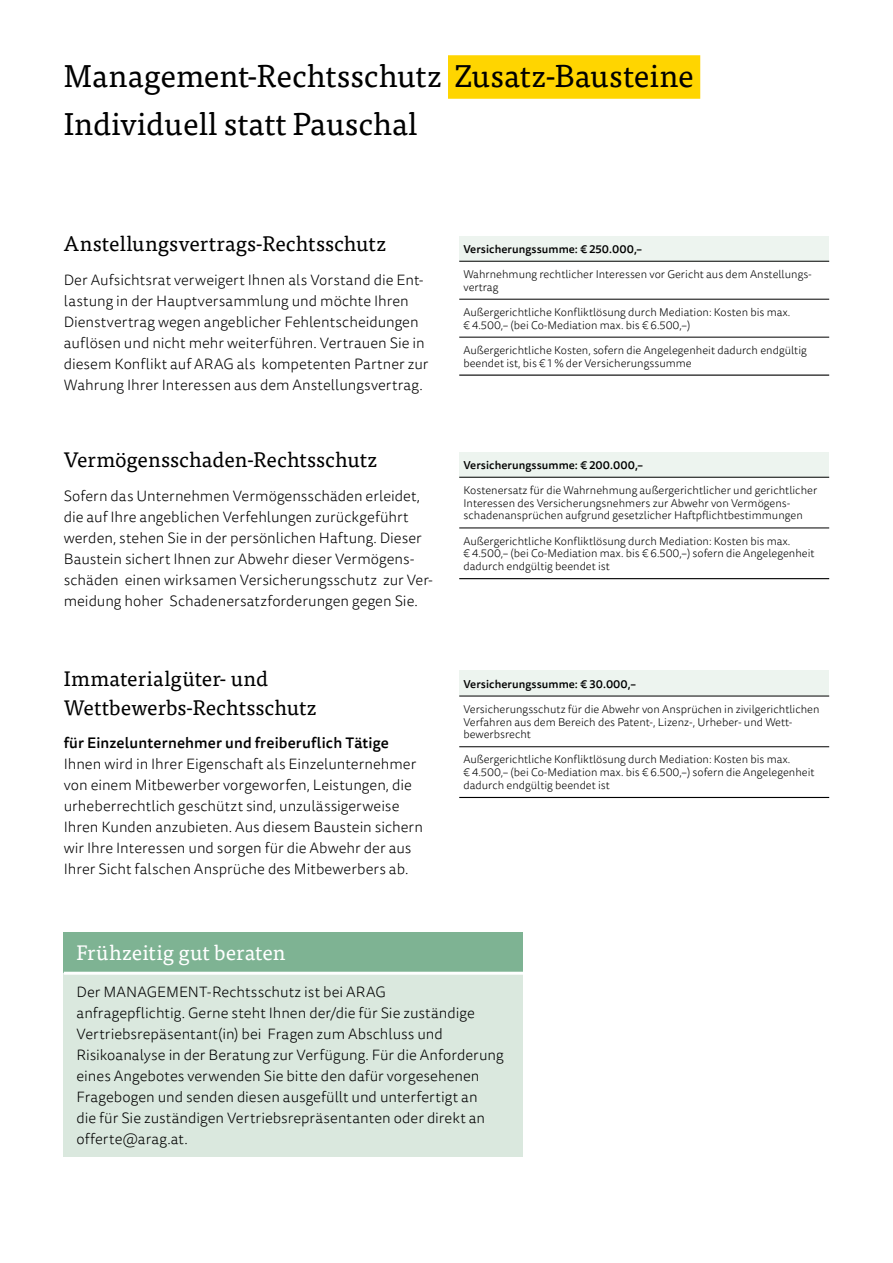
<style>
.page{position:relative;width:893px;height:1263px;background:#fff}
.page>*{position:absolute;margin:0;border:0;box-sizing:border-box;transform-origin:0 0}
.t1{font:31.5px/48px "Tisa OT";color:#000}
.t2{font:21px/28.5px "Tisa OT";color:#000}
.t3{font:21px "Tisa OT";color:#fff}
.t4{font:300 15px/21px "Tisa Sans OT";color:#000}
.t5{font:500 15px "Tisa Sans OT";letter-spacing:.01em;color:#000}
.t6{font:300 11.25px/12.8px "Tisa Sans OT";color:#000}
.t7{font:500 11.25px "Tisa Sans OT";letter-spacing:.005em;color:#000}
</style>
<div class="page">
<div style="left:448px;top:55px;width:252px;height:44px;background:#ffd500"></div>
<div style="left:459px;top:236px;width:370px;height:25px;background:#edf4ef"></div>
<hr style="left:459px;top:261px;width:370px;height:1px;background:#000">
<hr style="left:459px;top:299px;width:370px;height:1px;background:#000">
<hr style="left:459px;top:337px;width:370px;height:1px;background:#000">
<hr style="left:459px;top:375px;width:370px;height:1px;background:#000">
<div style="left:459px;top:671px;width:370px;height:25px;background:#edf4ef"></div>
<hr style="left:459px;top:696px;width:370px;height:1px;background:#000">
<hr style="left:459px;top:746px;width:370px;height:1px;background:#000">
<hr style="left:459px;top:797px;width:370px;height:1px;background:#000">
<div style="left:459px;top:452px;width:370px;height:25px;background:#edf4ef"></div>
<hr style="left:459px;top:477px;width:370px;height:1px;background:#000">
<hr style="left:459px;top:528px;width:370px;height:1px;background:#000">
<hr style="left:459px;top:578px;width:370px;height:1px;background:#000">
<div style="left:64px;top:932px;width:459px;height:41px;background:#7eb393"></div>
<div style="left:64px;top:973px;width:459px;height:184px;background:#dae8de"></div>
<hr style="left:64px;top:972px;width:459px;height:3px;background:#fff">
<h1 class="t1" style="left:64px;top:52px;width:631px">Management-Rechtsschutz Zusatz-Bausteine<br>Individuell statt Pauschal</h1>
<h2 class="t2" style="left:64px;top:230px;width:324px">Anstellungsvertrags-Rechtsschutz</h2>
<p class="t4" style="left:64px;top:270px;width:366px">Der Aufsichtsrat verweigert Ihnen als Vorstand die Ent&shy;lastung in der Hauptversammlung und möchte Ihren Dienstvertrag wegen angeblicher Fehlentscheidungen auflösen und nicht mehr weiterführen. Vertrauen Sie in diesem Konflikt auf ARAG als kompetenten Partner zur Wahrung Ihrer Interessen aus dem Anstellungsvertrag.</p>
<h2 class="t2" style="left:64px;top:446px;width:315px">Vermögensschaden-Rechtsschutz</h2>
<p class="t4" style="left:64px;top:486px;width:371px">Sofern das Unternehmen Vermögensschäden erleidet, die auf Ihre angeblichen Verfehlungen zurückgeführt werden, stehen Sie in der persönlichen Haftung. Dieser Baustein sichert Ihnen zur Abwehr dieser Vermögens&shy;schäden einen wirksamen Versicherungsschutz zur Ver&shy;meidung hoher Schadenersatzforderungen gegen Sie.</p>
<h2 class="t2" style="left:64px;top:665px;width:254px">Immaterialgüter- und<br>Wettbewerbs-Rechtsschutz</h2>
<p class="t5" style="left:64px;top:734px;width:327px">für Einzelunternehmer und freiberuflich Tätige</p>
<p class="t4" style="left:64px;top:755px;width:361px">Ihnen wird in Ihrer Eigenschaft als Einzelunternehmer von einem Mitbewerber vorgeworfen, Leistungen, die urheberrechtlich geschützt sind, unzulässigerweise Ihren Kunden anzubieten. Aus diesem Baustein sichern wir Ihre Interessen und sorgen für die Abwehr der aus Ihrer Sicht falschen Ansprüche des Mitbewerbers ab.</p>
<p class="t7" style="left:463px;top:242px;width:180px">Versicherungssumme: € 250.000,–</p>
<p class="t6" style="left:463px;top:268px;width:350px">Wahrnehmung rechtlicher Interessen vor Gericht aus dem Anstellungs&shy;vertrag</p>
<p class="t6" style="left:463px;top:306px;width:328px">Außergerichtliche Konfliktlösung durch Mediation: Kosten bis max. € 4.500,– (bei Co-Mediation max. bis € 6.500,–)</p>
<p class="t6" style="left:463px;top:344px;width:345px">Außergerichtliche Kosten, sofern die Angelegenheit dadurch endgültig beendet ist, bis € 1 % der Versicherungssumme</p>
<p class="t7" style="left:463px;top:458px;width:181px">Versicherungssumme: € 200.000,–</p>
<p class="t6" style="left:463px;top:484px;width:355px">Kostenersatz für die Wahrnehmung außergerichtlicher und gerichtlicher<br>Interessen des Versicherungsnehmers zur Abwehr von Vermögens&shy;schadenansprüchen aufgrund gesetzlicher Haftpflichtbestimmungen</p>
<p class="t6" style="left:463px;top:535px;width:353px">Außergerichtliche Konfliktlösung durch Mediation: Kosten bis max.<br>€ 4.500,– (bei Co-Mediation max. bis € 6.500,–) sofern die Angelegenheit dadurch endgültig beendet ist</p>
<p class="t7" style="left:463px;top:677px;width:174px">Versicherungssumme: € 30.000,–</p>
<p class="t6" style="left:463px;top:703px;width:358px">Versicherungsschutz für die Abwehr von Ansprüchen in zivilgerichtlichen<br>Verfahren aus dem Bereich des Patent-, Lizenz-, Urheber- und Wett&shy;bewerbsrecht</p>
<p class="t6" style="left:463px;top:754px;width:353px">Außergerichtliche Konfliktlösung durch Mediation: Kosten bis max.<br>€ 4.500,– (bei Co-Mediation max. bis € 6.500,–) sofern die Angelegenheit dadurch endgültig beendet ist</p>
<h2 class="t3" style="left:77px;top:941px;width:211px">Frühzeitig gut beraten</h2>
<p class="t4" style="left:77px;top:982px;width:429px">Der MANAGEMENT-Rechtsschutz ist bei ARAG<br>anfragepflichtig. Gerne steht Ihnen der/die für Sie zuständige Vertriebsrepäsentant(in) bei Fragen zum Abschluss und Risikoanalyse in der Beratung zur Verfügung. Für die Anforderung eines Angebotes verwenden Sie bitte den dafür vorgesehenen Fragebogen und senden diesen ausgefüllt und unterfertigt an<br>die für Sie zuständigen Vertriebsrepräsentanten oder direkt an offerte@arag.at.</p>
</div>
